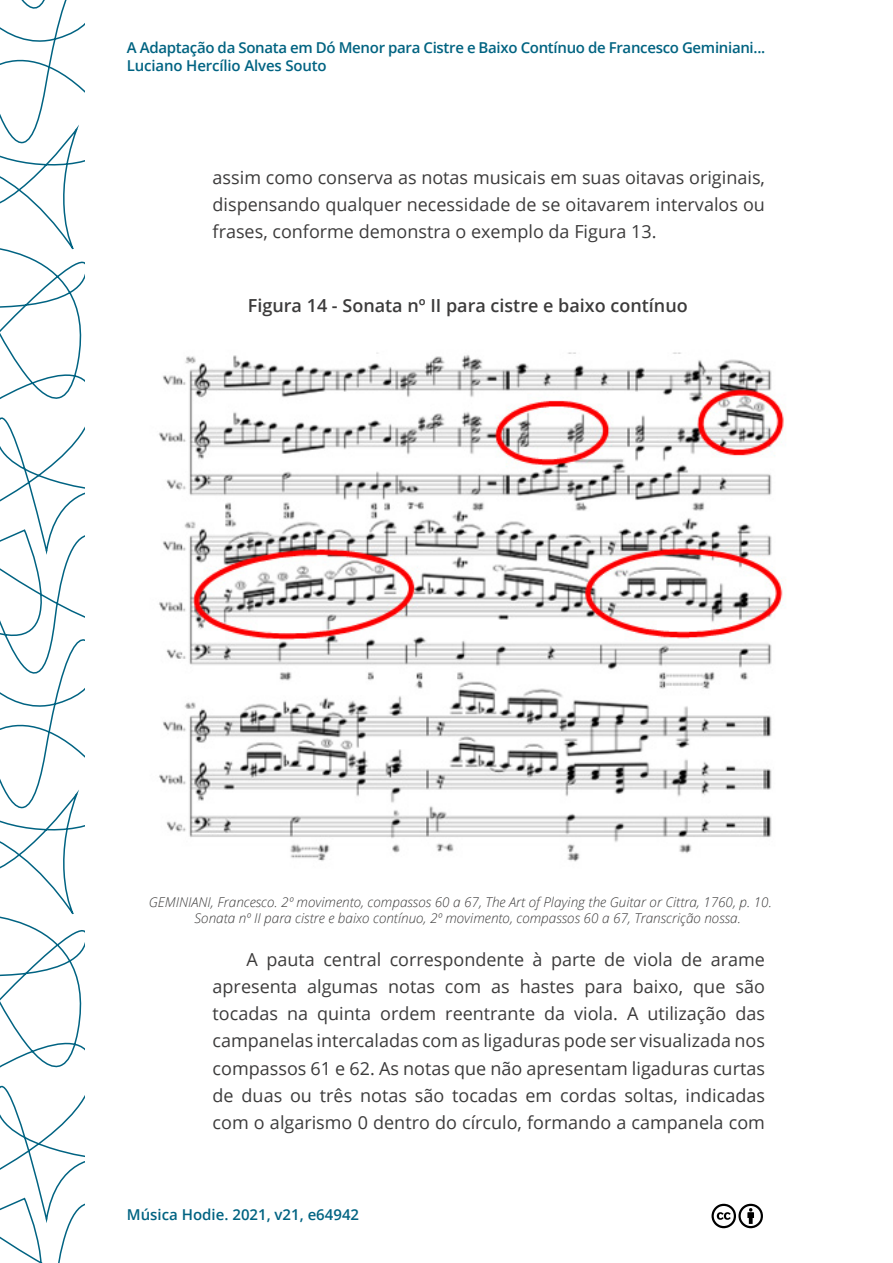
<style>
.page{position:relative;width:893px;height:1263px;background:#fff}
.page>*{position:absolute;margin:0;border:0;box-sizing:border-box;transform-origin:0 0}
.t1{font:18px/27px "Open Sans";color:#3c3b3b;text-align:justify}
.t2{font:600 18px "Open Sans";color:#3c3b3b}
.t3{font:600 15px "Open Sans";letter-spacing:-.02em;color:#006381}
.t4{font:600 15px "Open Sans";letter-spacing:-.01em;color:#006382}
.t5{font:italic 300 13.5px/16.2px "Open Sans";color:#3c3b3b}
</style>
<div class="page">
<svg style="left:0;top:0;width:84px;height:1263px"></svg>
<svg style="left:711px;top:1203px;width:52px;height:26px"></svg>
<img style="left:159px;top:352px;width:625px;height:510px">
<p class="t3" style="left:127px;top:37px;width:640px">A Adaptação da Sonata em Dó Menor para Cistre e Baixo Contínuo de Francesco Geminiani...</p>
<p class="t4" style="left:127px;top:55px;width:201px">Luciano Hercílio Alves Souto</p>
<p class="t1" style="left:213px;top:163px;width:554px">assim como conserva as notas musicais em suas oitavas originais, dispensando qualquer necessidade de se oitavarem intervalos ou frases, conforme demonstra o exemplo da Figura 13.</p>
<p class="t2" style="left:248px;top:293px;width:441px">Figura 14 - Sonata nº II para cistre e baixo contínuo</p>
<p class="t5" style="left:195px;top:893px;width:579px;text-indent:-46px">GEMINIANI, Francesco. 2º movimento, compassos 60 a 67, The Art of Playing the Guitar or Cittra, 1760, p. 10.<br>Sonata nº II para cistre e baixo contínuo, 2º movimento, compassos 60 a 67, Transcrição nossa.</p>
<p class="t1" style="left:213px;top:946px;width:554px;text-indent:34px">A pauta central correspondente à parte de viola de arame apresenta algumas notas com as hastes para baixo, que são tocadas na quinta ordem reentrante da viola. A utilização das campanelas intercaladas com as ligaduras pode ser visualizada nos compassos 61 e 62. As notas que não apresentam ligaduras curtas de duas ou três notas são tocadas em cordas soltas, indicadas com o algarismo 0 dentro do círculo, formando a campanela com</p>
<p class="t4" style="left:127px;top:1204px;width:234px">Música Hodie. 2021, v21, e64942</p>
</div>
